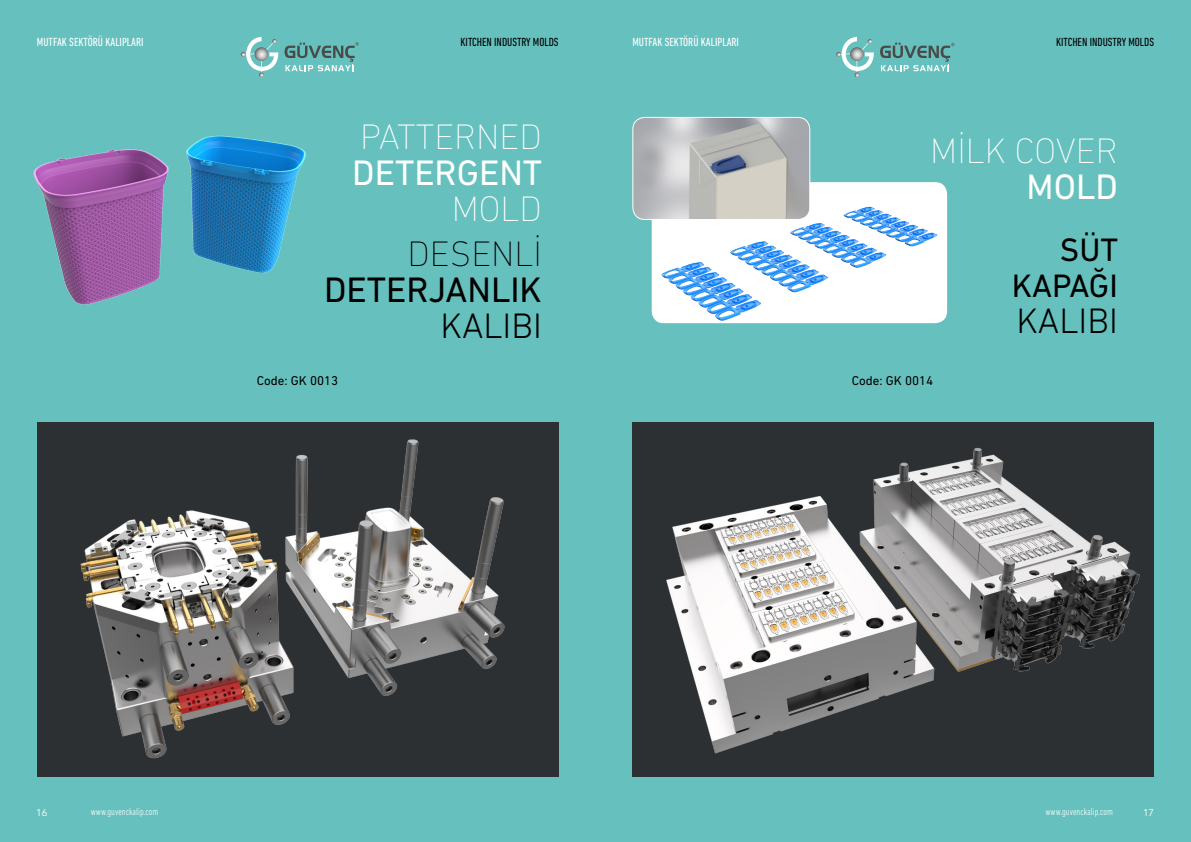
<style>
.page{position:relative;width:1191px;height:842px;background:#fff}
.page>*{position:absolute;margin:0;border:0;box-sizing:border-box;transform-origin:0 0}
.t1{font:200 36px "DIN Next LT Pro";color:#fff}
.t2{font:36px "DIN Next LT Pro";color:#fff}
.t3{font:300 36px "DIN Next LT Pro";color:#000}
.t4{font:36px "DIN Next LT Pro";color:#000}
.t5{font:200 36px "DIN Next LT Pro";color:#000}
.t6{font:33px/36px "DIN Next LT Pro";color:#000;text-align:right}
.t7{font:13px "DIN Next LT Pro";color:#000}
.t8{font:condensed 12px "DIN Next LT Pro";color:#fff}
.t9{font:condensed 12px "DIN Next LT Pro";color:#000}
.t10{font:300 condensed 10px "DIN Next LT Pro";color:#fff}
.t11{font:10px "Avenir";color:#fff}
</style>
<div class="page">
<div style="left:595px;top:0;width:596px;height:842px;background:#66c1be"></div>
<div style="left:0;top:0;width:595px;height:842px;background:#66c1be"></div>
<div style="left:37px;top:422px;width:521px;height:355px;background:#2c3033"></div>
<div style="left:632px;top:422px;width:522px;height:355px;background:#2c3033"></div>
<img style="left:80px;top:439px;width:425px;height:320px">
<img style="left:666px;top:447px;width:474px;height:307px">
<img style="left:33px;top:135px;width:273px;height:170px">
<img style="left:651px;top:182px;width:296px;height:141px">
<img style="left:634px;top:117px;width:176px;height:102px">
<div style="left:632px;top:117px;width:178px;height:103px;border:1px solid #fff;border-radius:12px"></div>
<svg style="left:241px;top:37px;width:118px;height:40px"></svg>
<svg style="left:836px;top:37px;width:118px;height:40px"></svg>
<p class="t8" style="left:37px;top:35px;width:108px">MUTFAK SEKTÖRÜ KALIPLARI</p>
<p class="t9" style="left:460px;top:35px;width:100px">KITCHEN INDUSTRY MOLDS</p>
<p class="t8" style="left:632px;top:35px;width:108px">MUTFAK SEKTÖRÜ KALIPLARI</p>
<p class="t9" style="left:1056px;top:35px;width:100px">KITCHEN INDUSTRY MOLDS</p>
<h1 class="t1" style="left:360px;top:116px;width:183px">PATTERNED</h1>
<h1 class="t2" style="left:352px;top:152px;width:191px">DETERGENT</h1>
<h1 class="t1" style="left:452px;top:188px;width:92px">MOLD</h1>
<h1 class="t5" style="left:407px;top:233px;width:136px">DESENLİ</h1>
<h1 class="t4" style="left:324px;top:269px;width:219px">DETERJANLIK</h1>
<h1 class="t3" style="left:440px;top:305px;width:103px">KALIBI</h1>
<h1 class="t1" style="left:930px;top:130px;width:189px">MİLK COVER</h1>
<h1 class="t2" style="left:1026px;top:166px;width:93px">MOLD</h1>
<h2 class="t6" style="left:1011px;top:232px;width:108px">SÜT<br>KAPAĞI</h2>
<h1 class="t3" style="left:1016px;top:301px;width:103px">KALIBI</h1>
<p class="t7" style="left:257px;top:373px;width:83px">Code: GK 0013</p>
<p class="t7" style="left:851px;top:373px;width:83px">Code: GK 0014</p>
<p class="t11" style="left:36px;top:806px;width:13px">16</p>
<p class="t10" style="left:91px;top:806px;width:69px">www.guvenckalip.com</p>
<p class="t10" style="left:1045px;top:806px;width:69px">www.guvenckalip.com</p>
<p class="t11" style="left:1143px;top:806px;width:13px">17</p>
</div>
